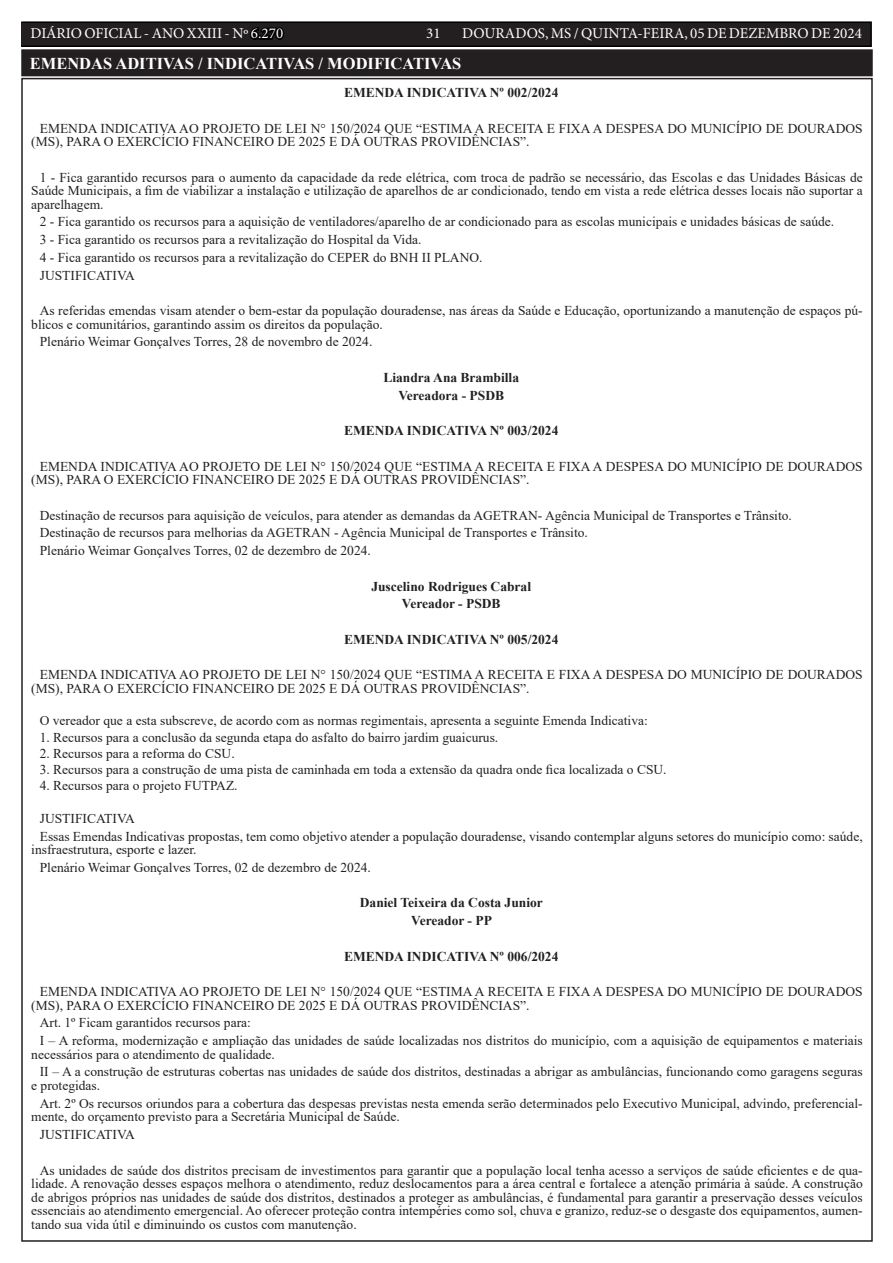
<style>
.page{position:relative;width:893px;height:1263px;background:#fff}
.page>*{position:absolute;margin:0;border:0;box-sizing:border-box;transform-origin:0 0}
.TEXTO{font:700 16.5px "Times New Roman";color:#fff}
.t1{font:15px "Minion Pro";color:#fff}
.TEXTO-2{font:13.5px/13.5px "Times New Roman";color:#231f20}
.TEXTO-3{font:700 13.5px "Times New Roman";color:#231f20}
.s1{color:#000}
</style>
<div class="page">
<div style="left:21px;top:22px;width:850px;height:24px;background:#231f20"></div>
<div style="left:21px;top:21px;width:851px;height:26px;border:2px solid #000"></div>
<div style="left:23px;top:51px;width:848px;height:23px;background:#231f20"></div>
<div style="left:21px;top:49px;width:852px;height:27px;border:4px solid #231f20"></div>
<p class="t1" style="left:31px;top:24px;width:254px">DIÁRIO OFICIAL - ANO XXIII - Nº <span class="s1">6.270</span></p>
<p class="t1" style="left:426px;top:24px;width:16px">31</p>
<p class="t1" style="left:462px;top:24px;width:401px">DOURADOS, MS / QUINTA-FEIRA, 05 DE DEZEMBRO DE 2024</p>
<p class="TEXTO" style="left:30px;top:52px;width:433px">EMENDAS ADITIVAS / INDICATIVAS / MODIFICATIVAS</p>
<p class="TEXTO-3" style="left:344px;top:83px;width:216px">EMENDA INDICATIVA Nº 002/2024</p>
<p class="TEXTO-2" style="left:31px;top:121px;width:833px;text-indent:9px">EMENDA INDICATIVA AO PROJETO DE LEI N° 150/2024 QUE “ESTIMA A RECEITA E FIXA A DESPESA DO MUNICÍPIO DE DOURADOS (MS), PARA O EXERCÍCIO FINANCEIRO DE 2025 E DÁ OUTRAS PROVIDÊNCIAS”.</p>
<p class="TEXTO-2" style="left:31px;top:170px;width:833px;text-align:justify;text-indent:9px">1 - Fica garantido recursos para o aumento da capacidade da rede elétrica, com troca de padrão se necessário, das Escolas e das Unidades Básicas de Saúde Municipais, a fim de viabilizar a instalação e utilização de aparelhos de ar condicionado, tendo em vista a rede elétrica desses locais não suportar a aparelhagem.</p>
<p class="TEXTO-2" style="left:40px;top:215px;width:796px">2 - Fica garantido os recursos para a aquisição de ventiladores/aparelho de ar condicionado para as escolas municipais e unidades básicas de saúde.</p>
<p class="TEXTO-2" style="left:40px;top:232px;width:383px">3 - Fica garantido os recursos para a revitalização do Hospital da Vida.</p>
<p class="TEXTO-2" style="left:40px;top:250px;width:444px">4 - Fica garantido os recursos para a revitalização do CEPER do BNH II PLANO.</p>
<p class="TEXTO-2" style="left:40px;top:268px;width:97px">JUSTIFICATIVA</p>
<p class="TEXTO-2" style="left:31px;top:303px;width:833px;text-indent:9px">As referidas emendas visam atender o bem-estar da população douradense, nas áreas da Saúde e Educação, oportunizando a manutenção de espaços pú&shy;blicos e comunitários, garantindo assim os direitos da população.</p>
<p class="TEXTO-2" style="left:40px;top:335px;width:334px">Plenário Weimar Gonçalves Torres, 28 de novembro de 2024.</p>
<p class="TEXTO-3" style="left:383px;top:368px;width:137px">Liandra Ana Brambilla</p>
<p class="TEXTO-3" style="left:398px;top:385px;width:107px">Vereadora - PSDB</p>
<p class="TEXTO-3" style="left:344px;top:421px;width:216px">EMENDA INDICATIVA Nº 003/2024</p>
<p class="TEXTO-2" style="left:31px;top:459px;width:833px;text-indent:9px">EMENDA INDICATIVA AO PROJETO DE LEI N° 150/2024 QUE “ESTIMA A RECEITA E FIXA A DESPESA DO MUNICÍPIO DE DOURADOS (MS), PARA O EXERCÍCIO FINANCEIRO DE 2025 E DÁ OUTRAS PROVIDÊNCIAS”.</p>
<p class="TEXTO-2" style="left:40px;top:508px;width:754px">Destinação de recursos para aquisição de veículos, para atender as demandas da AGETRAN- Agência Municipal de Transportes e Trânsito.</p>
<p class="TEXTO-2" style="left:40px;top:526px;width:550px">Destinação de recursos para melhorias da AGETRAN - Agência Municipal de Transportes e Trânsito.</p>
<p class="TEXTO-2" style="left:40px;top:543px;width:333px">Plenário Weimar Gonçalves Torres, 02 de dezembro de 2024.</p>
<p class="TEXTO-3" style="left:371px;top:576px;width:161px">Juscelino Rodrigues Cabral</p>
<p class="TEXTO-3" style="left:402px;top:594px;width:100px">Vereador - PSDB</p>
<p class="TEXTO-3" style="left:344px;top:630px;width:216px">EMENDA INDICATIVA Nº 005/2024</p>
<p class="TEXTO-2" style="left:31px;top:668px;width:833px;text-indent:9px">EMENDA INDICATIVA AO PROJETO DE LEI N° 150/2024 QUE “ESTIMA A RECEITA E FIXA A DESPESA DO MUNICÍPIO DE DOURADOS (MS), PARA O EXERCÍCIO FINANCEIRO DE 2025 E DÁ OUTRAS PROVIDÊNCIAS”.</p>
<p class="TEXTO-2" style="left:40px;top:714px;width:610px">O vereador que a esta subscreve, de acordo com as normas regimentais, apresenta a seguinte Emenda Indicativa:</p>
<p class="TEXTO-2" style="left:40px;top:730px;width:460px">1. Recursos para a conclusão da segunda etapa do asfalto do bairro jardim guaicurus.</p>
<p class="TEXTO-2" style="left:40px;top:746px;width:196px">2. Recursos para a reforma do CSU.</p>
<p class="TEXTO-2" style="left:40px;top:762px;width:628px">3. Recursos para a construção de uma pista de caminhada em toda a extensão da quadra onde fica localizada o CSU.</p>
<p class="TEXTO-2" style="left:40px;top:779px;width:199px">4. Recursos para o projeto FUTPAZ.</p>
<p class="TEXTO-2" style="left:40px;top:811px;width:97px">JUSTIFICATIVA</p>
<p class="TEXTO-2" style="left:31px;top:829px;width:833px;text-indent:9px">Essas Emendas Indicativas propostas, tem como objetivo atender a população douradense, visando contemplar alguns setores do município como: saúde, insfraestrutura, esporte e lazer.</p>
<p class="TEXTO-2" style="left:40px;top:860px;width:333px">Plenário Weimar Gonçalves Torres, 02 de dezembro de 2024.</p>
<p class="TEXTO-3" style="left:360px;top:893px;width:185px">Daniel Teixeira da Costa Junior</p>
<p class="TEXTO-3" style="left:411px;top:911px;width:82px">Vereador - PP</p>
<p class="TEXTO-3" style="left:344px;top:946px;width:216px">EMENDA INDICATIVA Nº 006/2024</p>
<p class="TEXTO-2" style="left:31px;top:984px;width:833px;text-indent:9px">EMENDA INDICATIVA AO PROJETO DE LEI N° 150/2024 QUE “ESTIMA A RECEITA E FIXA A DESPESA DO MUNICÍPIO DE DOURADOS (MS), PARA O EXERCÍCIO FINANCEIRO DE 2025 E DÁ OUTRAS PROVIDÊNCIAS”.</p>
<p class="TEXTO-2" style="left:40px;top:1016px;width:213px">Art. 1º Ficam garantidos recursos para:</p>
<p class="TEXTO-2" style="left:31px;top:1033px;width:833px;text-indent:9px">I – A reforma, modernização e ampliação das unidades de saúde localizadas nos distritos do município, com a aquisição de equipamentos e materiais necessários para o atendimento de qualidade.</p>
<p class="TEXTO-2" style="left:31px;top:1065px;width:833px;text-indent:9px">II – A a construção de estruturas cobertas nas unidades de saúde dos distritos, destinadas a abrigar as ambulâncias, funcionando como garagens seguras e protegidas.</p>
<p class="TEXTO-2" style="left:31px;top:1096px;width:833px;text-indent:9px">Art. 2º Os recursos oriundos para a cobertura das despesas previstas nesta emenda serão determinados pelo Executivo Municipal, advindo, preferencial&shy;mente, do orçamento previsto para a Secretária Municipal de Saúde.</p>
<p class="TEXTO-2" style="left:40px;top:1127px;width:97px">JUSTIFICATIVA</p>
<p class="TEXTO-2" style="left:31px;top:1163px;width:833px;text-align:justify;text-indent:9px">As unidades de saúde dos distritos precisam de investimentos para garantir que a população local tenha acesso a serviços de saúde eficientes e de qua&shy;lidade. A renovação desses espaços melhora o atendimento, reduz deslocamentos para a área central e fortalece a atenção primária à saúde. A construção de abrigos próprios nas unidades de saúde dos distritos, destinados a proteger as ambulâncias, é fundamental para garantir a preservação desses veículos essenciais ao atendimento emergencial. Ao oferecer proteção contra intempéries como sol, chuva e granizo, reduz-se o desgaste dos equipamentos, aumen&shy;tando sua vida útil e diminuindo os custos com manutenção.</p>
</div>
